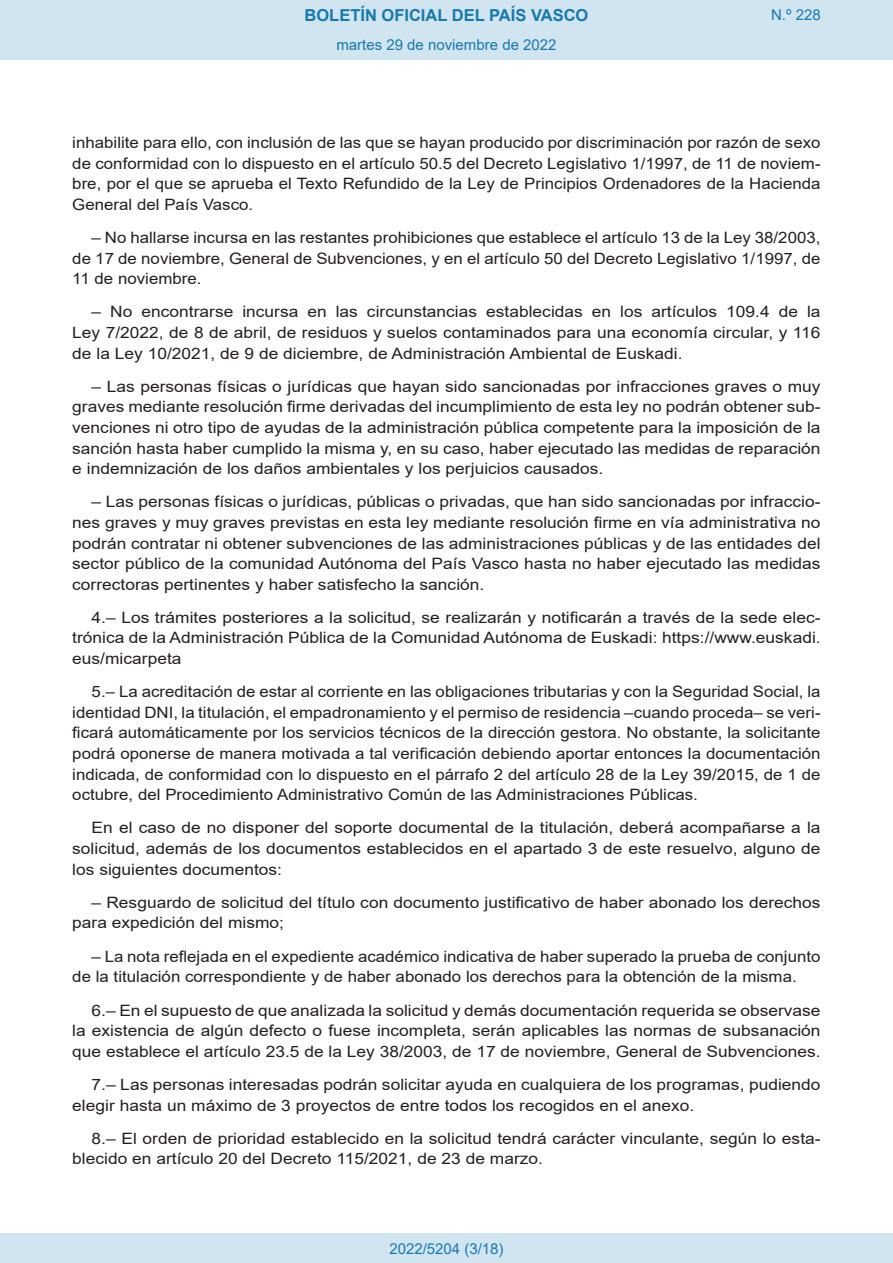
<style>
.page{position:relative;width:893px;height:1263px;background:#fff}
.page>*{position:absolute;margin:0;border:0;box-sizing:border-box;transform-origin:0 0}
.t1{font:700 16.5px "Arial";color:#1879ad}
.BOPVDetalle{font:15.6px/20.5px "Arial";color:#231f20;text-align:justify;scale:1.11 1}
.BOPVDetalle-2{font:15.6px/20.5px "Arial";color:#231f20;text-align:justify;scale:1.07 1}
.Paginacion_Centro{font:15px "Arial";color:#1879ad}
</style>
<div class="page">
<div style="left:0;top:0;width:893px;height:60px;background:#d0e5f0"></div>
<div style="left:0;top:1233px;width:893px;height:30px;background:#d0e5f0"></div>
<p class="t1" style="left:305px;top:3px;width:285px">BOLETÍN OFICIAL DEL PAÍS VASCO</p>
<p class="Paginacion_Centro" style="left:336px;top:35px;width:222px">martes 29 de noviembre de 2022</p>
<p class="Paginacion_Centro" style="left:771px;top:5px;width:51px">N.º 228</p>
<p class="BOPVDetalle-2" style="left:72px;top:132px;width:701px">inhabilite para ello, con inclusión de las que se hayan producido por discriminación por razón de sexo de conformidad con lo dispuesto en el artículo 50.5 del Decreto Legislativo 1/1997, de 11 de noviem&shy;bre, por el que se aprueba el Texto Refundido de la Ley de Principios Ordenadores de la Hacienda General del País Vasco.</p>
<p class="BOPVDetalle-2" style="left:72px;top:227px;width:701px;text-indent:19px">– No hallarse incursa en las restantes prohibiciones que establece el artículo 13 de la Ley 38/2003, de 17 de noviembre, General de Subvenciones, y en el artículo 50 del Decreto Legislativo 1/1997, de 11 de noviembre.</p>
<p class="BOPVDetalle" style="left:72px;top:302px;width:676px;text-indent:19px">– No encontrarse incursa en las circunstancias establecidas en los artículos 109.4 de la Ley 7/2022, de 8 de abril, de residuos y suelos contaminados para una economía circular, y 116 de la Ley 10/2021, de 9 de diciembre, de Administración Ambiental de Euskadi.</p>
<p class="BOPVDetalle" style="left:72px;top:376px;width:676px;text-indent:19px">– Las personas físicas o jurídicas que hayan sido sancionadas por infracciones graves o muy graves mediante resolución firme derivadas del incumplimiento de esta ley no podrán obtener sub&shy;venciones ni otro tipo de ayudas de la administración pública competente para la imposición de la sanción hasta haber cumplido la misma y, en su caso, haber ejecutado las medidas de reparación e indemnización de los daños ambientales y los perjuicios causados.</p>
<p class="BOPVDetalle" style="left:72px;top:491px;width:676px;text-indent:19px">– Las personas físicas o jurídicas, públicas o privadas, que han sido sancionadas por infraccio&shy;nes graves y muy graves previstas en esta ley mediante resolución firme en vía administrativa no podrán contratar ni obtener subvenciones de las administraciones públicas y de las entidades del sector público de la comunidad Autónoma del País Vasco hasta no haber ejecutado las medidas correctoras pertinentes y haber satisfecho la sanción.</p>
<p class="BOPVDetalle" style="left:72px;top:607px;width:676px;text-indent:19px">4.– Los trámites posteriores a la solicitud, se realizarán y notificarán a través de la sede elec&shy;trónica de la Administración Pública de la Comunidad Autónoma de Euskadi: https://www.euskadi. eus/micarpeta</p>
<p class="BOPVDetalle-2" style="left:72px;top:681px;width:701px;text-indent:19px">5.– La acreditación de estar al corriente en las obligaciones tributarias y con la Seguridad Social, la identidad DNI, la titulación, el empadronamiento y el permiso de residencia –cuando proceda– se veri&shy;ficará automáticamente por los servicios técnicos de la dirección gestora. No obstante, la solicitante podrá oponerse de manera motivada a tal verificación debiendo aportar entonces la documentación indicada, de conformidad con lo dispuesto en el párrafo 2 del artículo 28 de la Ley 39/2015, de 1 de octubre, del Procedimiento Administrativo Común de las Administraciones Públicas.</p>
<p class="BOPVDetalle" style="left:72px;top:817px;width:676px;text-indent:19px">En el caso de no disponer del soporte documental de la titulación, deberá acompañarse a la solicitud, además de los documentos establecidos en el apartado 3 de este resuelvo, alguno de los siguientes documentos:</p>
<p class="BOPVDetalle" style="left:72px;top:892px;width:676px;text-indent:19px">– Resguardo de solicitud del título con documento justificativo de haber abonado los derechos para expedición del mismo;</p>
<p class="BOPVDetalle-2" style="left:72px;top:946px;width:701px;text-indent:19px">– La nota reflejada en el expediente académico indicativa de haber superado la prueba de conjunto de la titulación correspondiente y de haber abonado los derechos para la obtención de la misma.</p>
<p class="BOPVDetalle" style="left:72px;top:1000px;width:676px;text-indent:19px">6.– En el supuesto de que analizada la solicitud y demás documentación requerida se observase la existencia de algún defecto o fuese incompleta, serán aplicables las normas de subsanación que establece el artículo 23.5 de la Ley 38/2003, de 17 de noviembre, General de Subvenciones.</p>
<p class="BOPVDetalle" style="left:72px;top:1074px;width:676px;text-indent:19px">7.– Las personas interesadas podrán solicitar ayuda en cualquiera de los programas, pudiendo elegir hasta un máximo de 3 proyectos de entre todos los recogidos en el anexo.</p>
<p class="BOPVDetalle" style="left:72px;top:1128px;width:676px;text-indent:19px">8.– El orden de prioridad establecido en la solicitud tendrá carácter vinculante, según lo esta&shy;blecido en artículo 20 del Decreto 115/2021, de 23 de marzo.</p>
<p class="Paginacion_Centro" style="left:389px;top:1238px;width:116px">2022/5204 (3/18)</p>
</div>
